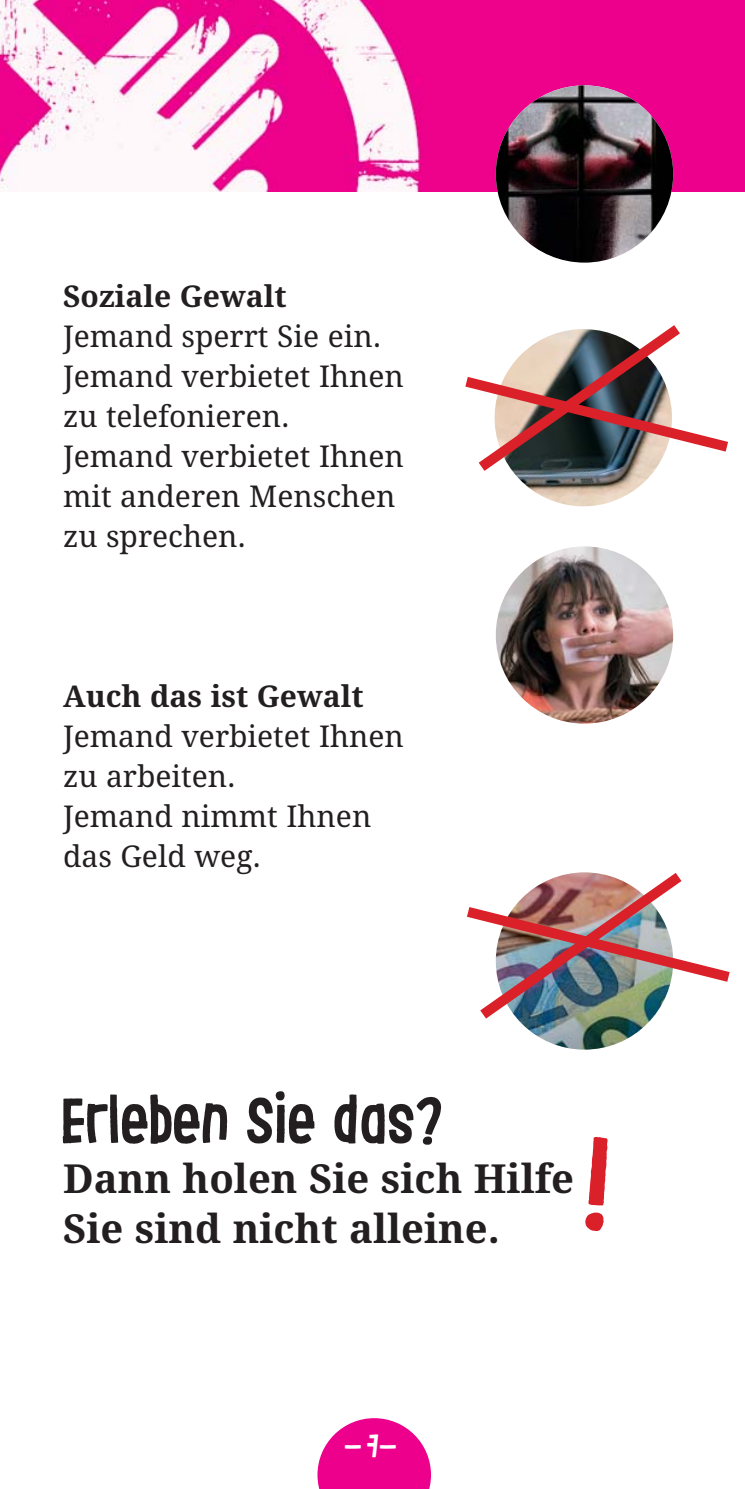
<style>
.page{position:relative;width:745px;height:1489px;background:#fff}
.page>*{position:absolute;margin:0;border:0;box-sizing:border-box;transform-origin:0 0}
.t1{font:60px "Le Osler Rough";color:#231f20}
.t2{font:700 40px/50px "Droid Serif";color:#231f20}
.t3{font:30px/40px "Droid Serif";color:#231f20}
.t4{font:700 30px "Droid Serif";color:#231f20}
.t5{font:30px "Le Osler Rough";color:#fff}
</style>
<div class="page">
<div style="left:0;top:0;width:743px;height:192px;background:#ec008c"></div>
<img style="left:0;top:0;width:422px;height:192px">
<svg style="left:317px;top:1418px;width:113px;height:70px"></svg>
<img style="left:495px;top:872px;width:177px;height:177px;border-radius:50%">
<svg style="left:465px;top:325px;width:263px;height:182px"></svg>
<img style="left:467px;top:872px;width:263px;height:156px">
<img style="left:495px;top:85px;width:177px;height:177px;border-radius:50%">
<img style="left:495px;top:546px;width:177px;height:177px;border-radius:50%">
<p class="t4" style="left:63px;top:284px;width:225px">Soziale Gewalt</p>
<p class="t3" style="left:63px;top:319px;width:342px">Jemand sperrt Sie ein.<br>Jemand verbietet Ihnen zu telefonieren.<br>Jemand verbietet Ihnen mit anderen Menschen zu sprechen.</p>
<p class="t4" style="left:63px;top:684px;width:302px">Auch das ist Gewalt</p>
<p class="t3" style="left:63px;top:719px;width:342px">Jemand verbietet Ihnen zu arbeiten.<br>Jemand nimmt Ihnen das Geld weg.</p>
<h1 class="t1" style="left:63px;top:1094px;width:384px">Erleben Sie das?</h1>
<h2 class="t2" style="left:63px;top:1157px;width:512px">Dann holen Sie sich Hilfe<br>Sie sind nicht alleine.</h2>
<p class="t5" style="left:345px;top:1433px;width:54px">-7-</p>
</div>
